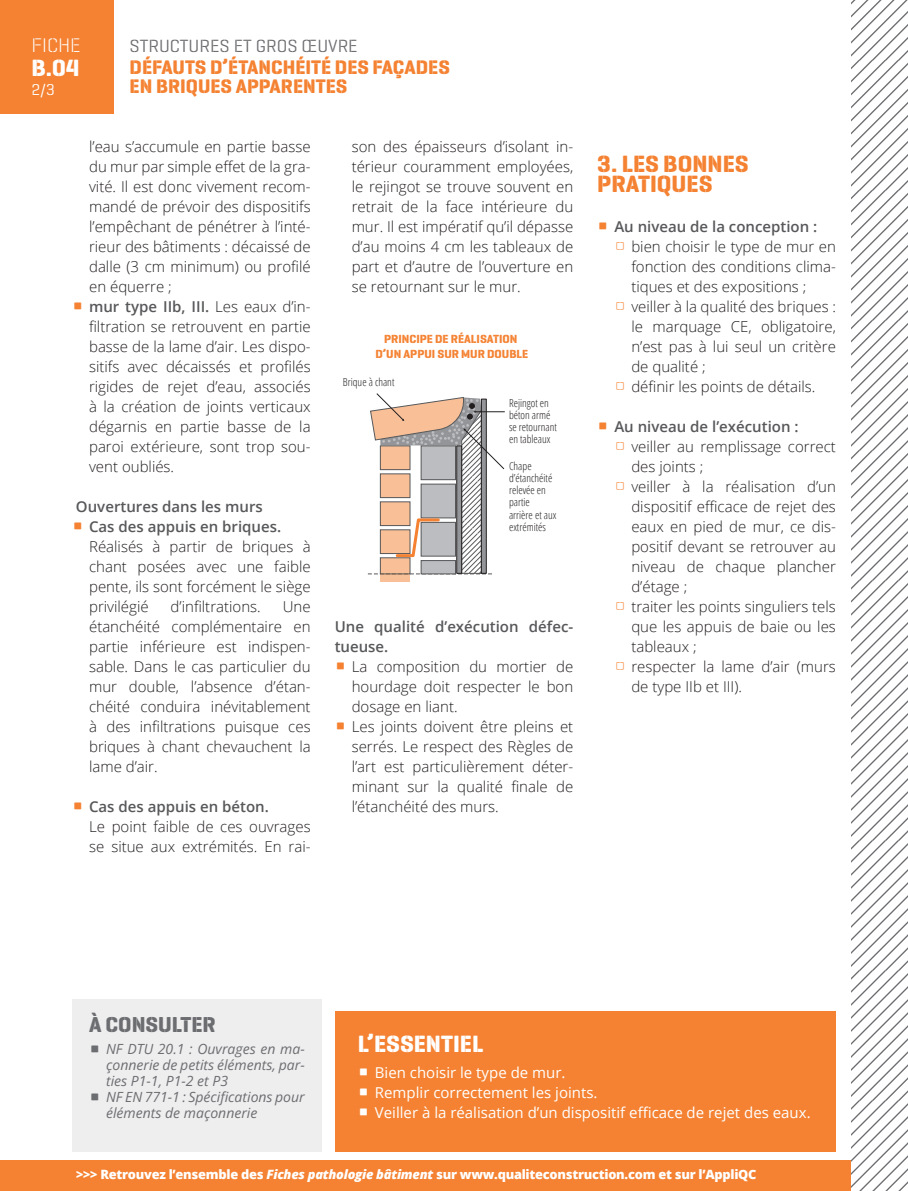
<style>
.page{position:relative;width:908px;height:1191px;background:#fff}
.page>*{position:absolute;margin:0;border:0;box-sizing:border-box;transform-origin:0 0}
.titre3{font:700 24px/20px "Geogrotesque Stencil A";color:#f48232}
.titre3-2{font:700 24px "Geogrotesque Stencil A";color:#fff}
.consulter{font:700 22px "Geogrotesque Stencil A";color:#6c6d70}
.t1{font:700 20px/19px "Geogrotesque Stencil A";color:#f48232}
.t2{font:20px "Geogrotesque Stencil C Lg";color:#fff}
.t3{font:18px "Geogrotesque Stencil A";color:#6c6d70}
.t4{font:16px "Geogrotesque Stencil A";color:#fff}
.Liste_suite{font:300 15px/20px "Open Sans";color:#231f20;text-align:justify}
.t5{font:600 15px/20px "Open Sans";color:#57585a}
.t6{font:15px "Open Sans";color:#fff}
.t7{font:italic 300 14px/16px "Open Sans";color:#6c6d70;text-align:justify}
.t8{font:800 12.8px "Open Sans";letter-spacing:-.02em;color:#fff}
.t9{font:700 12px/14.4px "Geogrotesque Stencil A";color:#f48232;text-align:center}
.t10{font:300 condensed 11px/12.2px "Open Sans";color:#231f20}
.s1{font-family:"Geogrotesque Stencil A";font-weight:700;font-size:28px;color:#f48232}
.s2{font-weight:600;color:#57585a}
.s3{font-family:"Geogrotesque Stencil A";font-weight:700;font-style:normal;font-size:28px}
.s4{font-family:"Geogrotesque Stencil A";font-weight:700;font-size:28px}
.s5{font-style:italic}
</style>
<div class="page">
<div style="left:0;top:0;width:113px;height:113px;background:#f48232"></div>
<svg style="left:850px;top:0;width:57px;height:1191px"></svg>
<div style="left:0;top:1159px;width:850px;height:32px;background:#f48232"></div>
<svg style="left:380px;top:574px;width:30px;height:7px"></svg>
<svg style="left:368px;top:393px;width:136px;height:181px"></svg>
<div style="left:335px;top:1011px;width:500px;height:140px;background:#f48232"></div>
<div style="left:72px;top:998px;width:249px;height:153px;background:#eeeeef"></div>
<h3 class="t2" style="left:32px;top:33px;width:51px">FICHE</h3>
<p class="t3" style="left:130px;top:35px;width:229px">STRUCTURES ET GROS ŒUVRE</p>
<h1 class="titre3-2" style="left:32px;top:53px;width:50px">B.04</h1>
<p class="t4" style="left:32px;top:79px;width:25px">2/3</p>
<h3 class="t1" style="left:130px;top:58px;width:321px">DÉFAUTS D’ÉTANCHÉITÉ DES FAÇADES<br>EN BRIQUES APPARENTES</h3>
<p class="Liste_suite" style="left:89px;top:136px;width:223px">l’eau s’accumule en partie basse du mur par simple effet de la gra&shy;vité. Il est donc vivement recom&shy;mandé de prévoir des dispositifs l’empêchant de pénétrer à l’inté&shy;rieur des bâtiments : décaissé de dalle (3 cm minimum) ou profilé en équerre ;</p>
<p class="Liste_suite" style="left:89px;top:296px;width:223px;text-indent:-17px"><span class="s1">Δ</span> <span class="s2">mur type IIb, III.</span> Les eaux d’in&shy;filtration se retrouvent en partie basse de la lame d’air. Les dispo&shy;sitifs avec décaissés et profilés rigides de rejet d’eau, associés à la création de joints verticaux dégarnis en partie basse de la paroi extérieure, sont trop sou&shy;vent oubliés.</p>
<p class="t5" style="left:76px;top:496px;width:188px">Ouvertures dans les murs</p>
<p class="t5" style="left:72px;top:516px;width:210px"><span class="s1">Δ</span> Cas des appuis en briques.</p>
<p class="Liste_suite" style="left:89px;top:536px;width:223px">Réalisés à partir de briques à chant posées avec une faible pente, ils sont forcément le siège privilégié</p>
<p class="Liste_suite" style="left:170px;top:596px;width:92px">d’infiltrations.</p>
<p class="Liste_suite" style="left:89px;top:596px;width:223px;text-indent:193px">Une étanchéité complémentaire en partie inférieure est indispen&shy;sable. Dans le cas particulier du mur double, l’absence d’étan&shy;chéité conduira inévitablement à des infiltrations puisque ces briques à chant chevauchent la lame d’air.</p>
<p class="t5" style="left:72px;top:796px;width:198px"><span class="s1">Δ</span> Cas des appuis en béton.</p>
<p class="Liste_suite" style="left:89px;top:816px;width:223px">Le point faible de ces ouvrages se situe aux extrémités. En rai-</p>
<p class="Liste_suite" style="left:351px;top:136px;width:223px">son des épaisseurs d’isolant in&shy;térieur couramment employées, le rejingot se trouve souvent en retrait de la face intérieure du mur. Il est impératif qu’il dépasse d’au moins 4 cm les tableaux de part et d’autre de l’ouverture en se retournant sur le mur.</p>
<p class="t9" style="left:375px;top:332px;width:154px">PRINCIPE DE RÉALISATION<br>D’UN APPUI SUR MUR DOUBLE</p>
<p class="t10" style="left:343px;top:376px;width:53px">Brique à chant</p>
<p class="t10" style="left:509px;top:396px;width:49px">Rejingot en béton armé se retournant en tableaux</p>
<p class="t10" style="left:509px;top:459px;width:49px">Chape d’étanchéité relevée en partie arrière et aux extrémités</p>
<p class="t5" style="left:334px;top:616px;width:240px">Une qualité d’exécution défec&shy;tueuse.</p>
<p class="Liste_suite" style="left:351px;top:656px;width:223px;text-indent:-17px"><span class="s1">Δ</span> La composition du mortier de hourdage doit respecter le bon dosage en liant.</p>
<p class="Liste_suite" style="left:351px;top:716px;width:223px;text-indent:-17px"><span class="s1">Δ</span> Les joints doivent être pleins et serrés. Le respect des Règles de l’art est particulièrement déter&shy;minant sur la qualité finale de l’étanchéité des murs.</p>
<p class="titre3" style="left:597px;top:154px;width:153px">3. LES BONNES<br>PRATIQUES</p>
<p class="t5" style="left:597px;top:216px;width:221px"><span class="s1">Δ</span> Au niveau de la conception :</p>
<p class="Liste_suite" style="left:631px;top:236px;width:206px;text-indent:-17px"><span class="s1">√</span> bien choisir le type de mur en fonction des conditions clima&shy;tiques et des expositions ;</p>
<p class="Liste_suite" style="left:631px;top:296px;width:206px;text-indent:-17px"><span class="s1">√</span> veiller à la qualité des briques : le marquage CE, obligatoire, n’est pas à lui seul un critère de qualité ;</p>
<p class="Liste_suite" style="left:614px;top:376px;width:202px"><span class="s1">√</span> définir les points de détails.</p>
<p class="t5" style="left:597px;top:416px;width:203px"><span class="s1">Δ</span> Au niveau de l’exécution :</p>
<p class="Liste_suite" style="left:631px;top:436px;width:206px;text-indent:-17px"><span class="s1">√</span> veiller au remplissage correct des joints ;</p>
<p class="Liste_suite" style="left:631px;top:476px;width:206px;text-indent:-17px"><span class="s1">√</span> veiller à la réalisation d’un dispositif efficace de rejet des eaux en pied de mur, ce dis&shy;positif devant se retrouver au niveau de chaque plancher d’étage ;</p>
<p class="Liste_suite" style="left:631px;top:596px;width:206px;text-indent:-17px"><span class="s1">√</span> traiter les points singuliers tels que les appuis de baie ou les tableaux ;</p>
<p class="Liste_suite" style="left:631px;top:656px;width:206px;text-indent:-17px"><span class="s1">√</span> respecter la lame d’air (murs de type IIb et III).</p>
<p class="consulter" style="left:89px;top:1011px;width:128px">À CONSULTER</p>
<p class="t7" style="left:106px;top:1040px;width:200px;text-indent:-17px"><span class="s3">Δ</span> NF DTU 20.1 : Ouvrages en ma&shy;çonnerie de petits éléments, par&shy;ties P1-1, P1-2 et P3</p>
<p class="t7" style="left:106px;top:1088px;width:200px;text-indent:-17px"><span class="s3">Δ</span> NF EN 771-1 : Spécifications pour éléments de maçonnerie</p>
<p class="titre3-2" style="left:357px;top:1029px;width:127px">L’ESSENTIEL</p>
<p class="t6" style="left:357px;top:1062px;width:209px"><span class="s4">Δ</span> Bien choisir le type de mur.</p>
<p class="t6" style="left:357px;top:1082px;width:241px"><span class="s4">Δ</span> Remplir correctement les joints.</p>
<p class="t6" style="left:357px;top:1102px;width:454px"><span class="s4">Δ</span> Veiller à la réalisation d’un dispositif efficace de rejet des eaux.</p>
<p class="t8" style="left:76px;top:1165px;width:681px">&gt;&gt;&gt; Retrouvez l’ensemble des <span class="s5">Fiches pathologie bâtiment</span> sur www.qualiteconstruction.com et sur l’AppliQC</p>
</div>
